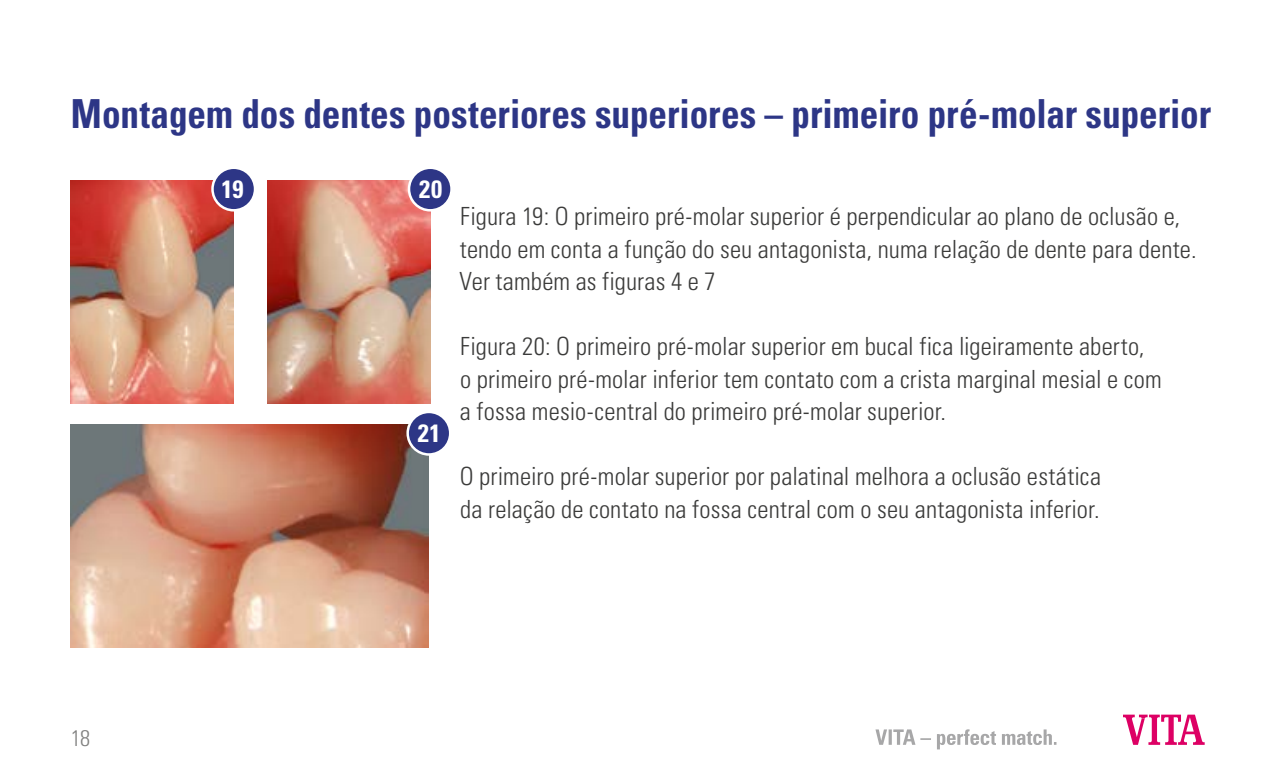
<style>
.page{position:relative;width:1276px;height:780px;background:#fff}
.page>*{position:absolute;margin:0;border:0;box-sizing:border-box;transform-origin:0 0}
.t1{font:700 condensed 40px "Univers LT";color:#2d3686;scale:.93 1}
.t2{font:300 condensed 25px/32.5px "Univers LT";letter-spacing:.005em;color:#3b3b3a}
.t3{font:700 condensed 25px "Univers LT";color:#fff}
.t4{font:300 condensed 22.5px "Univers LT";color:#80807f}
</style>
<div class="page">
<img style="left:71px;top:425px;width:358px;height:223px">
<img style="left:71px;top:181px;width:163px;height:223px">
<img style="left:267px;top:181px;width:163px;height:223px">
<div style="left:408px;top:412px;width:42px;height:42px;background:#2d3686;border-radius:50%"></div>
<div style="left:406px;top:410px;width:45px;height:45px;border:2px solid #fff;border-radius:50%"></div>
<div style="left:212px;top:168px;width:43px;height:42px;background:#2d3686;border-radius:50%"></div>
<div style="left:211px;top:166px;width:45px;height:45px;border:2px solid #fff;border-radius:50%"></div>
<div style="left:409px;top:168px;width:42px;height:42px;background:#2d3686;border-radius:50%"></div>
<div style="left:408px;top:166px;width:45px;height:45px;border:2px solid #fff;border-radius:50%"></div>
<svg style="left:1123px;top:714px;width:81px;height:30px"></svg>
<svg style="left:875px;top:729px;width:181px;height:20px"></svg>
<h1 class="t1" style="left:71px;top:89px;width:1227px">Montagem dos dentes posteriores superiores – primeiro pré-molar superior</h1>
<p class="t4" style="left:71px;top:724px;width:21px">18</p>
<p class="t3" style="left:221px;top:174px;width:24px">19</p>
<p class="t3" style="left:419px;top:174px;width:25px">20</p>
<p class="t3" style="left:418px;top:418px;width:24px">21</p>
<p class="t2" style="left:459px;top:200px;width:738px">Figura 19: O primeiro pré-molar superior é perpendicular ao plano de oclusão e, tendo em conta a função do seu antagonista, numa relação de dente para dente.<br>Ver também as figuras 4 e 7</p>
<p class="t2" style="left:460px;top:330px;width:703px">Figura 20: O primeiro pré-molar superior em bucal fica ligeiramente aberto,<br>o primeiro pré-molar inferior tem contato com a crista marginal mesial e com a fossa mesio-central do primeiro pré-molar superior.</p>
<p class="t2" style="left:460px;top:460px;width:643px">O primeiro pré-molar superior por palatinal melhora a oclusão estática da relação de contato na fossa central com o seu antagonista inferior.</p>
</div>
